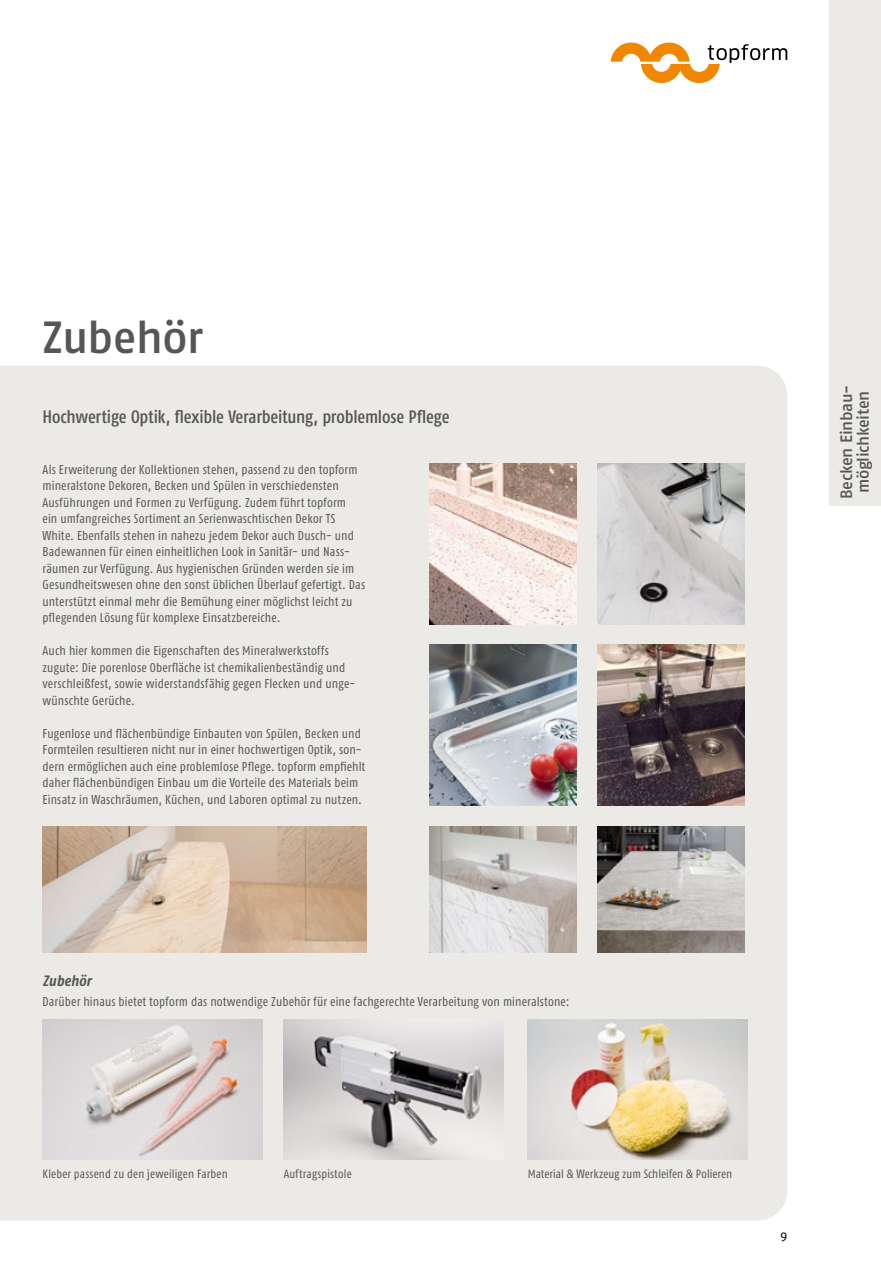
<style>
.page{position:relative;width:881px;height:1263px;background:#fff}
.page>*{position:absolute;margin:0;border:0;box-sizing:border-box;transform-origin:0 0}
.t1{font:45px "Fago No Med";letter-spacing:-.015em;color:#565656}
.t2{font:18px "Fago Co Med";letter-spacing:-.01em;color:#565656}
.t3{font:16.5px/16.5px "Fago No Med";letter-spacing:-.02em;color:#565656;text-align:center}
.t4{font:italic 700 15px "Fago Co";letter-spacing:.01em;color:#565656}
.t5{font:12.75px/16.5px "Fago Co";letter-spacing:.01em;color:#565656}
.t6{font:12.75px "Fago No Regular LF";color:#000}
.t7{font:12px "Fago Co";letter-spacing:.01em;color:#565656}
</style>
<div class="page">
<div style="left:0;top:366px;width:787px;height:854px;background:#eceae7"></div>
<svg style="left:610px;top:43px;width:177px;height:40px"></svg>
<img style="left:43px;top:1019px;width:219px;height:141px">
<img style="left:527px;top:1019px;width:220px;height:141px">
<img style="left:283px;top:1019px;width:220px;height:141px">
<img style="left:429px;top:463px;width:147px;height:161px">
<img style="left:429px;top:644px;width:147px;height:161px">
<img style="left:597px;top:463px;width:147px;height:161px">
<img style="left:597px;top:644px;width:147px;height:161px">
<img style="left:429px;top:826px;width:147px;height:126px">
<img style="left:597px;top:826px;width:147px;height:126px">
<img style="left:43px;top:826px;width:323px;height:126px">
<div style="left:829px;top:0;width:51px;height:505px;background:#eceae7"></div>
<h1 class="t1" style="left:43px;top:311px;width:162px">Zubehör</h1>
<h2 class="t2" style="left:43px;top:406px;width:408px">Hochwertige Optik, flexible Verarbeitung, problemlose Pflege</h2>
<p class="t5" style="left:43px;top:461px;width:324px">Als Erweiterung der Kollektionen stehen, passend zu den topform mineralstone Dekoren, Becken und Spülen in verschiedensten Ausführungen und Formen zu Verfügung. Zudem führt topform<br>ein umfangreiches Sortiment an Serienwaschtischen Dekor TS White. Ebenfalls stehen in nahezu jedem Dekor auch Dusch- und Badewannen für einen einheitlichen Look in Sanitär- und Nass&shy;räumen zur Verfügung. Aus hygienischen Gründen werden sie im Gesundheitswesen ohne den sonst üblichen Überlauf gefertigt. Das unterstützt einmal mehr die Bemühung einer möglichst leicht zu pflegenden Lösung für komplexe Einsatzbereiche.</p>
<p class="t5" style="left:43px;top:642px;width:314px">Auch hier kommen die Eigenschaften des Mineralwerkstoffs zugute: Die porenlose Oberfläche ist chemikalienbeständig und verschleißfest, sowie widerstandsfähig gegen Flecken und unge&shy;wünschte Gerüche.</p>
<p class="t5" style="left:43px;top:725px;width:324px">Fugenlose und flächenbündige Einbauten von Spülen, Becken und Formteilen resultieren nicht nur in einer hochwertigen Optik, son&shy;dern ermöglichen auch eine problemlose Pflege. topform empfiehlt daher flächenbündigen Einbau um die Vorteile des Materials beim Einsatz in Waschräumen, Küchen, und Laboren optimal zu nutzen.</p>
<p class="t3" style="left:837px;top:499px;width:116px;rotate:-90deg">Becken Einbau&shy;möglichkeiten</p>
<p class="t4" style="left:43px;top:972px;width:50px">Zubehör</p>
<p class="t5" style="left:43px;top:993px;width:528px">Darüber hinaus bietet topform das notwendige Zubehör für eine fachgerechte Verarbeitung von mineralstone:</p>
<p class="t7" style="left:43px;top:1167px;width:187px">Kleber passend zu den jeweiligen Farben</p>
<p class="t7" style="left:283px;top:1167px;width:70px">Auftragspistole</p>
<p class="t7" style="left:527px;top:1167px;width:206px">Material &amp; Werkzeug zum Schleifen &amp; Polieren</p>
<p class="t6" style="left:779px;top:1229px;width:9px">9</p>
</div>
